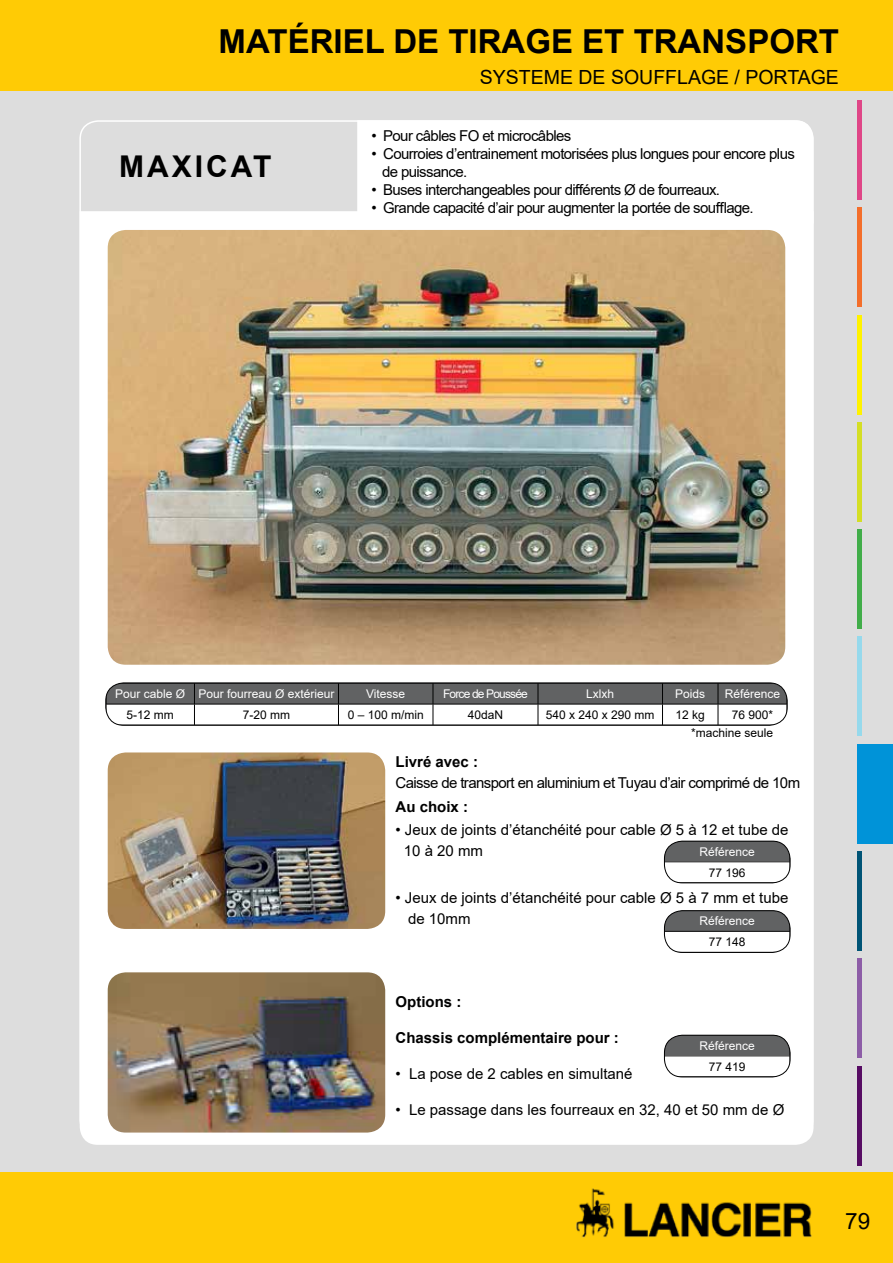
<style>
.page{position:relative;width:893px;height:1263px;background:#fff}
.page>*{position:absolute;margin:0;border:0;box-sizing:border-box;transform-origin:0 0}
.t1{font:700 33px "Arial";color:#000}
.t2{font:700 30px "Arial";letter-spacing:.1em;color:#000}
.t3{font:22.5px "Arial";color:#000}
.t4{font:19.5px "Arial";color:#000}
.t5{font:15px/18px "Arial";letter-spacing:-.04em;color:#000}
.t6{font:15px/21px "Arial";color:#000}
.t7{font:700 15px "Arial";color:#000}
.t8{font:12px "Arial";color:#fff}
.t9{font:12px "Arial";color:#000}
.t10{font:12px "Arial";letter-spacing:-.07em;color:#fff}
</style>
<div class="page">
<div style="left:0;top:0;width:893px;height:1190px;background:#ddd"></div>
<div style="left:2px;top:1172px;width:891px;height:91px;background:#ffcb05"></div>
<hr style="left:0;top:1172px;width:2px;height:91px;background:#ffcb05">
<img style="left:576px;top:1188px;width:236px;height:50px">
<div style="left:2px;top:0;width:891px;height:90px;background:#ffcb05"></div>
<hr style="left:0;top:0;width:4px;height:90px;background:#ffcb05">
<div style="left:357px;top:120px;width:456px;height:91px;background:#fff"></div>
<div style="left:80px;top:211px;width:733px;height:934px;background:#fff"></div>
<svg style="left:106px;top:683px;width:682px;height:42px;background:#a8a8a9"></svg>
<hr style="left:106px;top:725px;width:88px;height:1px;background:#000">
<hr style="left:194px;top:725px;width:144px;height:1px;background:#000">
<hr style="left:338px;top:725px;width:95px;height:1px;background:#000">
<hr style="left:433px;top:725px;width:105px;height:1px;background:#000">
<hr style="left:538px;top:725px;width:124px;height:1px;background:#000">
<hr style="left:662px;top:725px;width:56px;height:1px;background:#000">
<hr style="left:718px;top:725px;width:69px;height:1px;background:#000">
<div style="left:106px;top:683px;width:681px;height:42px;border:1px solid #000;border-radius:18px"></div>
<img style="left:108px;top:230px;width:677px;height:435px">
<img style="left:108px;top:752px;width:277px;height:177px">
<img style="left:108px;top:972px;width:277px;height:160px">
<div style="left:664px;top:841px;width:126px;height:21px;background:#616263"></div>
<div style="left:664px;top:862px;width:126px;height:21px;background:#fff"></div>
<hr style="left:664px;top:841px;width:126px;height:1px;background:#000">
<hr style="left:664px;top:861px;width:126px;height:1px;background:#000">
<svg style="left:790px;top:841px;width:1px;height:42px"></svg>
<hr style="left:664px;top:882px;width:126px;height:1px;background:#000">
<div style="left:664px;top:841px;width:126px;height:42px;border:1px solid #000;border-radius:18px"></div>
<div style="left:664px;top:911px;width:126px;height:20px;background:#616263"></div>
<div style="left:664px;top:931px;width:126px;height:21px;background:#fff"></div>
<hr style="left:664px;top:911px;width:126px;height:1px;background:#000">
<hr style="left:664px;top:931px;width:126px;height:1px;background:#000">
<svg style="left:790px;top:911px;width:1px;height:41px"></svg>
<hr style="left:664px;top:952px;width:126px;height:1px;background:#000">
<div style="left:664px;top:910px;width:126px;height:43px;border:1px solid #000;border-radius:18px"></div>
<div style="left:664px;top:1035px;width:126px;height:21px;background:#616263"></div>
<div style="left:664px;top:1056px;width:126px;height:21px;background:#fff"></div>
<hr style="left:664px;top:1035px;width:126px;height:1px;background:#000">
<hr style="left:664px;top:1055px;width:126px;height:1px;background:#000">
<svg style="left:790px;top:1035px;width:1px;height:42px"></svg>
<hr style="left:664px;top:1076px;width:126px;height:1px;background:#000">
<div style="left:664px;top:1035px;width:126px;height:42px;border:1px solid #000;border-radius:18px"></div>
<hr style="left:858px;top:100px;width:4px;height:100px;background:#df4687">
<hr style="left:858px;top:529px;width:4px;height:100px;background:#41ad49">
<hr style="left:858px;top:315px;width:4px;height:100px;background:#fff200">
<div style="left:858px;top:744px;width:35px;height:100px;background:#0093d8"></div>
<hr style="left:858px;top:958px;width:4px;height:100px;background:#8d5da7">
<hr style="left:858px;top:207px;width:4px;height:100px;background:#f36e2b">
<hr style="left:858px;top:637px;width:4px;height:99px;background:#96d9ec">
<hr style="left:858px;top:422px;width:4px;height:100px;background:#d4de25">
<hr style="left:858px;top:851px;width:4px;height:100px;background:#005476">
<hr style="left:858px;top:1066px;width:4px;height:99px;background:#570c63">
<h1 class="t1" style="left:219px;top:18px;width:622px">MATÉRIEL DE TIRAGE ET TRANSPORT</h1>
<h2 class="t2" style="left:119px;top:145px;width:154px">MAXICAT</h2>
<h3 class="t4" style="left:480px;top:63px;width:361px">SYSTEME DE SOUFFLAGE / PORTAGE</h3>
<p class="t5" style="left:371px;top:127px;width:202px">• Pour câbles FO et microcâbles</p>
<p class="t5" style="left:382px;top:145px;width:414px;text-indent:-11px">• Courroies d’entrainement motorisées plus longues pour encore plus de puissance.</p>
<p class="t5" style="left:371px;top:181px;width:350px">• Buses interchangeables pour différents Ø de fourreaux.</p>
<p class="t5" style="left:371px;top:199px;width:384px">• Grande capacité d’air pour augmenter la portée de soufflage.</p>
<p class="t8" style="left:115px;top:685px;width:221px">Pour cable Ø Pour fourreau Ø extérieur</p>
<p class="t8" style="left:366px;top:685px;width:41px">Vitesse</p>
<p class="t10" style="left:443px;top:685px;width:86px">Force de Poussée</p>
<p class="t8" style="left:586px;top:685px;width:30px">Lxlxh</p>
<p class="t8" style="left:675px;top:685px;width:32px">Poids</p>
<p class="t8" style="left:725px;top:685px;width:57px">Référence</p>
<p class="t9" style="left:127px;top:706px;width:49px">5-12 mm</p>
<p class="t9" style="left:243px;top:706px;width:49px">7-20 mm</p>
<p class="t9" style="left:348px;top:706px;width:78px">0 – 100 m/min</p>
<p class="t9" style="left:468px;top:706px;width:37px">40daN</p>
<p class="t9" style="left:546px;top:706px;width:110px">540 x 240 x 290 mm</p>
<p class="t9" style="left:676px;top:706px;width:31px">12 kg</p>
<p class="t9" style="left:732px;top:706px;width:43px">76 900*</p>
<p class="t9" style="left:691px;top:725px;width:84px">*machine seule</p>
<p class="t7" style="left:395px;top:751px;width:84px">Livré avec :</p>
<p class="t5" style="left:395px;top:774px;width:406px">Caisse de transport en aluminium et Tuyau d’air comprimé de 10m</p>
<p class="t7" style="left:395px;top:796px;width:74px">Au choix :</p>
<p class="t6" style="left:404px;top:819px;width:386px;text-indent:-8px">• Jeux de joints d’étanchéité pour cable Ø 5 à 12 et tube de<br>10 à 20 mm</p>
<p class="t8" style="left:699px;top:843px;width:57px">Référence</p>
<p class="t9" style="left:709px;top:864px;width:38px">77 196</p>
<p class="t6" style="left:408px;top:887px;width:382px;text-indent:-13px">• Jeux de joints d’étanchéité pour cable Ø 5 à 7 mm et tube de 10mm</p>
<p class="t8" style="left:699px;top:913px;width:57px">Référence</p>
<p class="t9" style="left:709px;top:934px;width:38px">77 148</p>
<p class="t7" style="left:395px;top:991px;width:67px">Options :</p>
<p class="t7" style="left:395px;top:1027px;width:225px">Chassis complémentaire pour :</p>
<p class="t6" style="left:395px;top:1063px;width:239px">• La pose de 2 cables en simultané</p>
<p class="t6" style="left:395px;top:1099px;width:390px">• Le passage dans les fourreaux en 32, 40 et 50 mm de Ø</p>
<p class="t8" style="left:699px;top:1037px;width:57px">Référence</p>
<p class="t9" style="left:709px;top:1058px;width:38px">77 419</p>
<h3 class="t3" style="left:845px;top:1205px;width:27px">79</h3>
</div>
